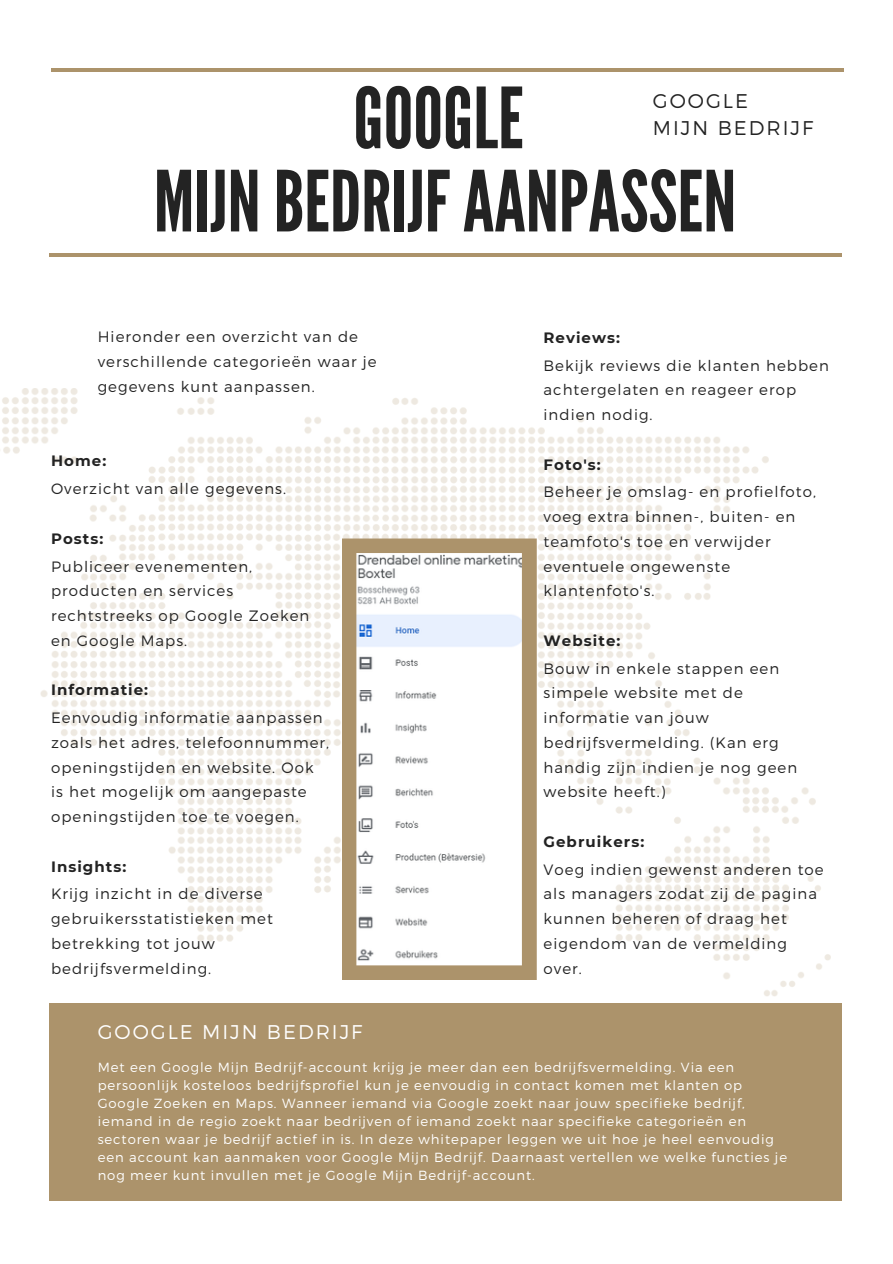
<style>
.page{position:relative;width:893px;height:1264px;background:#fff}
.page>*{position:absolute;margin:0;border:0;box-sizing:border-box;transform-origin:0 0}
.t1{font:83.85px "League Gothic";color:#232323}
.t2{font:300 19.8px "Montserrat";letter-spacing:.1em;color:#232323}
.t3{font:300 19.8px "Montserrat";letter-spacing:.1em;color:#fff}
.t4{font:300 15px/24.8px "Montserrat";letter-spacing:.07em;color:#232323}
.t5{font:700 15px "Montserrat";letter-spacing:.07em;color:#232323}
.t6{font:300 13.2px/18px "Montserrat";letter-spacing:.07em;color:#fff}
</style>
<div class="page">
<hr style="left:51px;top:68px;width:792px;height:3px;background:#ac936b">
<img style="left:2px;top:388px;width:828px;height:608px">
<div style="left:49px;top:1003px;width:792px;height:197px;background:#ac936b"></div>
<hr style="left:49px;top:253px;width:792px;height:4px;background:#ac936b">
<svg style="left:342px;top:538px;width:194px;height:442px"></svg>
<p class="t1" style="left:353px;top:70px;width:172px">GOOGLE</p>
<p class="t1" style="left:154px;top:153px;width:584px">MIJNBEDRIJFAANPASSEN</p>
<p class="t2" style="left:653px;top:88px;width:97px">GOOGLE</p>
<p class="t2" style="left:653px;top:115px;width:162px">MIJN BEDRIJF</p>
<p class="t4" style="left:98px;top:324px;width:280px">Hieronder een overzicht van de verschillende categorieën waar je gegevens kunt aanpassen.</p>
<p class="t5" style="left:51px;top:452px;width:57px">Home:</p>
<p class="t4" style="left:51px;top:476px;width:236px">Overzicht van alle gegevens.</p>
<p class="t5" style="left:51px;top:529px;width:54px">Posts:</p>
<p class="t4" style="left:51px;top:553px;width:260px">Publiceer evenementen, producten en services rechtstreeks op Google Zoeken</p>
<p class="t4" style="left:51px;top:627px;width:138px">en Google Maps.</p>
<p class="t5" style="left:51px;top:680px;width:99px">Informatie:</p>
<p class="t4" style="left:51px;top:704px;width:279px">Eenvoudig informatie aanpassen zoals het adres, telefoonnummer, openingstijden en website. Ook</p>
<p class="t4" style="left:51px;top:779px;width:257px">is het mogelijk om aangepaste openingstijden toe te voegen.</p>
<p class="t5" style="left:51px;top:857px;width:77px">Insights:</p>
<p class="t4" style="left:51px;top:881px;width:223px">Krijg inzicht in de diverse gebruikersstatistieken met betrekking tot jouw bedrijfsvermelding.</p>
<p class="t5" style="left:543px;top:328px;width:78px">Reviews:</p>
<p class="t4" style="left:543px;top:352px;width:287px">Bekijk reviews die klanten hebben achtergelaten en reageer erop indien nodig.</p>
<p class="t5" style="left:543px;top:455px;width:59px">Foto's:</p>
<p class="t4" style="left:543px;top:479px;width:274px">Beheer je omslag- en profielfoto, voeg extra binnen-, buiten- en teamfoto's toe en verwijder eventuele ongewenste klantenfoto's.</p>
<p class="t5" style="left:543px;top:631px;width:78px">Website:</p>
<p class="t4" style="left:543px;top:655px;width:255px">Bouw in enkele stappen een simpele website met de informatie van jouw bedrijfsvermelding. (Kan erg handig zijn indien je nog geen website heeft.)</p>
<p class="t5" style="left:543px;top:832px;width:102px">Gebruikers:</p>
<p class="t4" style="left:543px;top:856px;width:282px">Voeg indien gewenst anderen toe als managers zodat zij de pagina kunnen beheren of draag het eigendom van de vermelding over.</p>
<p class="t3" style="left:98px;top:1019px;width:266px">GOOGLE MIJN BEDRIJF</p>
<p class="t6" style="left:98px;top:1057px;width:691px">Met een Google Mijn Bedrijf-account krijg je meer dan een bedrijfsvermelding. Via een persoonlijk kosteloos bedrijfsprofiel kun je eenvoudig in contact komen met klanten op Google Zoeken en Maps. Wanneer iemand via Google zoekt naar jouw specifieke bedrijf, iemand in de regio zoekt naar bedrijven of iemand zoekt naar specifieke categorieën en sectoren waar je bedrijf actief in is. In deze whitepaper leggen we uit hoe je heel eenvoudig een account kan aanmaken voor Google Mijn Bedrijf. Daarnaast vertellen we welke functies je nog meer kunt invullen met je Google Mijn Bedrijf-account.</p>
</div>
